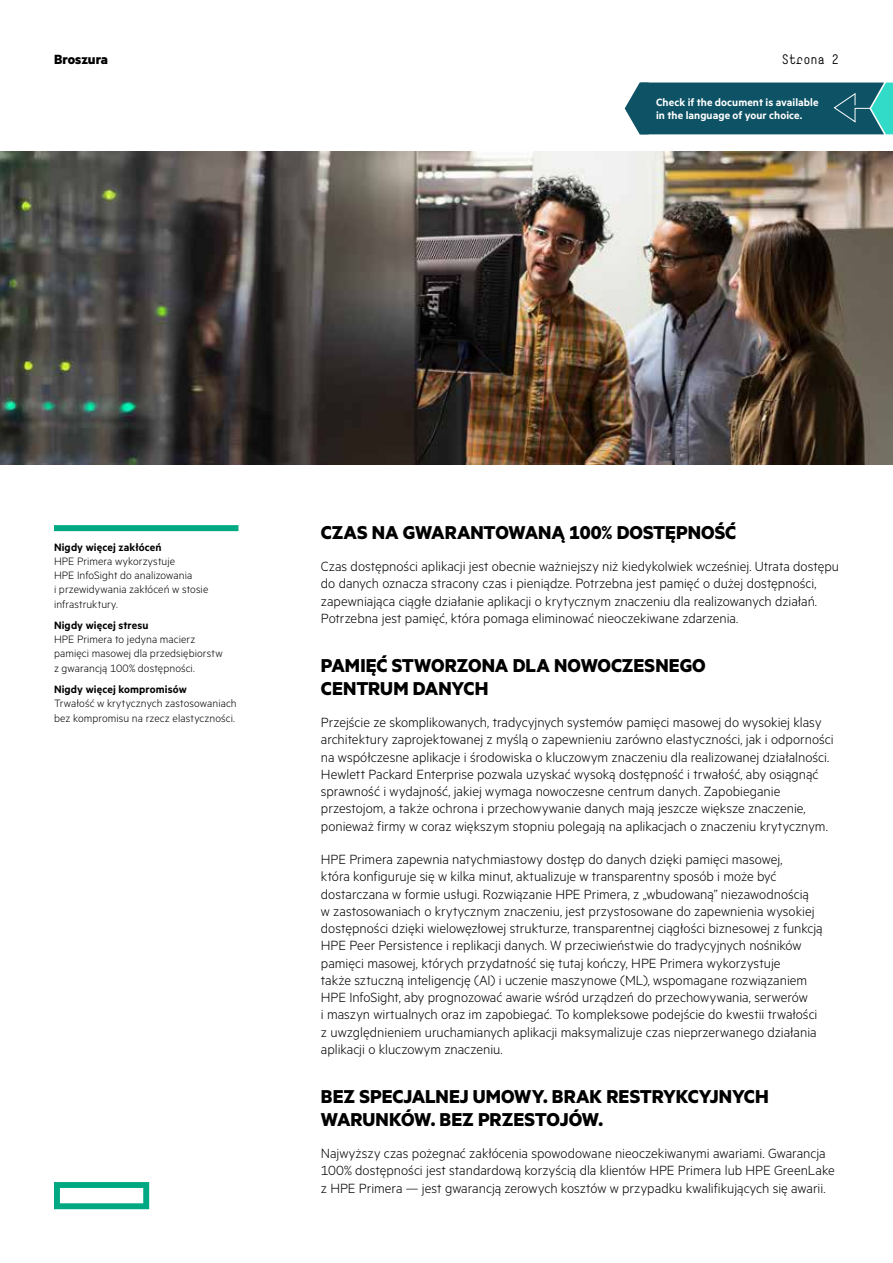
<style>
.page{position:relative;width:893px;height:1263px;background:#fff}
.page>*{position:absolute;margin:0;border:0;box-sizing:border-box;transform-origin:0 0}
.t1{font:700 21px/22.5px "Metric HPE";letter-spacing:-.005em;color:#000}
.t2{font:300 15px/17.2px "Metric HPE";color:#000}
.t3{font:700 15px "Metric HPE";letter-spacing:-.005em;color:#000}
.t4{font:13.5px "HPE Simple";color:#000}
.t5{font:300 12px/14.2px "Metric HPE";letter-spacing:.01em;color:#000}
.t6{font:600 12px "Metric HPE";letter-spacing:.01em;color:#000}
.t7{font:600 12px/13.5px "Metric HPE";letter-spacing:.005em;color:#fff}
</style>
<div class="page">
<img style="left:0;top:152px;width:893px;height:312px">
<div style="left:54px;top:525px;width:184px;height:6px;background:#01a982"></div>
<svg style="left:54px;top:1182px;width:95px;height:27px"></svg>
<svg style="left:625px;top:83px;width:268px;height:51px;background:#186070"></svg>
<p class="t3" style="left:54px;top:50px;width:56px">Broszura</p>
<p class="t4" style="left:782px;top:52px;width:59px">Strona 2</p>
<p class="t7" style="left:656px;top:95px;width:164px">Check if the document is available in the language of your choice.</p>
<p class="t6" style="left:54px;top:540px;width:109px">Nigdy więcej zakłóceń</p>
<p class="t5" style="left:54px;top:553px;width:156px">HPE Primera wykorzystuje<br>HPE InfoSight do analizowania<br>i przewidywania zakłóceń w stosie infrastruktury.</p>
<p class="t6" style="left:54px;top:618px;width:96px">Nigdy więcej stresu</p>
<p class="t5" style="left:54px;top:632px;width:170px">HPE Primera to jedyna macierz pamięci masowej dla przedsiębiorstw z gwarancją 100% dostępności.</p>
<p class="t6" style="left:54px;top:682px;width:134px">Nigdy więcej kompromisów</p>
<p class="t5" style="left:54px;top:696px;width:184px">Trwałość w krytycznych zastosowaniach bez kompromisu na rzecz elastyczności.</p>
<h1 class="t1" style="left:321px;top:520px;width:417px">CZAS NA GWARANTOWANĄ 100% DOSTĘPNOŚĆ</h1>
<p class="t2" style="left:321px;top:557px;width:520px">Czas dostępności aplikacji jest obecnie ważniejszy niż kiedykolwiek wcześniej. Utrata dostępu do danych oznacza stracony czas i pieniądze. Potrzebna jest pamięć o dużej dostępności, zapewniająca ciągłe działanie aplikacji o krytycznym znaczeniu dla realizowanych działań.<br>Potrzebna jest pamięć, która pomaga eliminować nieoczekiwane zdarzenia.</p>
<h1 class="t1" style="left:321px;top:654px;width:386px">PAMIĘĆ STWORZONA DLA NOWOCZESNEGO<br>CENTRUM DANYCH</h1>
<p class="t2" style="left:321px;top:713px;width:514px">Przejście ze skomplikowanych, tradycyjnych systemów pamięci masowej do wysokiej klasy architektury zaprojektowanej z myślą o zapewnieniu zarówno elastyczności, jak i odporności na współczesne aplikacje i środowiska o kluczowym znaczeniu dla realizowanej działalności.<br>Hewlett Packard Enterprise pozwala uzyskać wysoką dostępność i trwałość, aby osiągnąć sprawność i wydajność, jakiej wymaga nowoczesne centrum danych. Zapobieganie przestojom, a także ochrona i przechowywanie danych mają jeszcze większe znaczenie, ponieważ firmy w coraz większym stopniu polegają na aplikacjach o znaczeniu krytycznym.</p>
<p class="t2" style="left:321px;top:850px;width:503px">HPE Primera zapewnia natychmiastowy dostęp do danych dzięki pamięci masowej,<br>która konfiguruje się w kilka minut, aktualizuje w transparentny sposób i może być dostarczana w formie usługi. Rozwiązanie HPE Primera, z „wbudowaną” niezawodnością<br>w zastosowaniach o krytycznym znaczeniu, jest przystosowane do zapewnienia wysokiej dostępności dzięki wielowęzłowej strukturze, transparentnej ciągłości biznesowej z funkcją HPE Peer Persistence i replikacji danych. W przeciwieństwie do tradycyjnych nośników pamięci masowej, których przydatność się tutaj kończy, HPE Primera wykorzystuje<br>także sztuczną inteligencję (AI) i uczenie maszynowe (ML), wspomagane rozwiązaniem HPE InfoSight, aby prognozować awarie wśród urządzeń do przechowywania, serwerów<br>i maszyn wirtualnych oraz im zapobiegać. To kompleksowe podejście do kwestii trwałości z uwzględnieniem uruchamianych aplikacji maksymalizuje czas nieprzerwanego działania aplikacji o kluczowym znaczeniu.</p>
<h1 class="t1" style="left:321px;top:1085px;width:449px">BEZ SPECJALNEJ UMOWY. BRAK RESTRYKCYJNYCH<br>WARUNKÓW. BEZ PRZESTOJÓW.</h1>
<p class="t2" style="left:321px;top:1144px;width:515px">Najwyższy czas pożegnać zakłócenia spowodowane nieoczekiwanymi awariami. Gwarancja<br>100% dostępności jest standardową korzyścią dla klientów HPE Primera lub HPE GreenLake z HPE Primera — jest gwarancją zerowych kosztów w przypadku kwalifikujących się awarii.</p>
</div>
